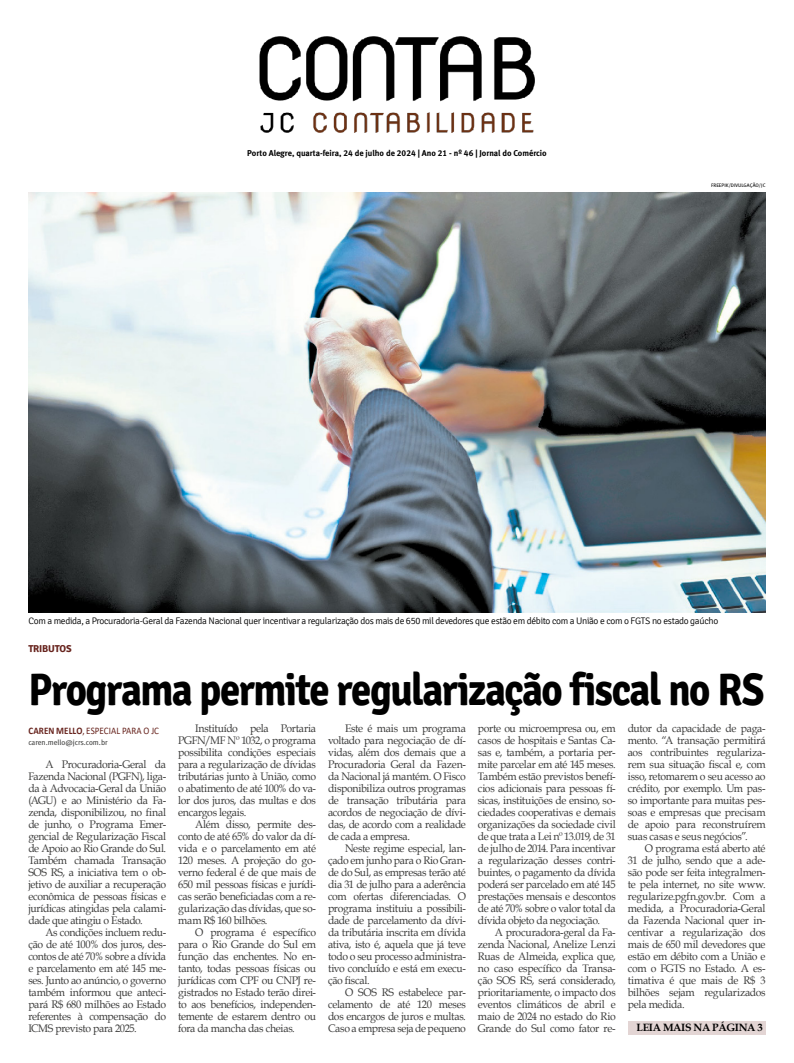
<style>
.page{position:relative;width:794px;height:1063px;background:#fff}
.page>*{position:absolute;margin:0;border:0;box-sizing:border-box;transform-origin:0 0}
.Abre{font:700 45.6px "Signika";letter-spacing:-.04em;color:#000;scale:.89 1}
.TEXTO{font:11px/12px "Book Antiqua";letter-spacing:-.03em;color:#3c3c3b;text-align:justify;scale:.95 1}
.Página_capa{font:700 10.6px "Book Antiqua";letter-spacing:-.03em;color:#000}
.Assinatura{font:10px "Calibri";letter-spacing:.01em;color:#67231d;scale:.9 1}
.CARTOLA{font:700 10px "Signika";letter-spacing:-.02em;color:#67231d}
.Legenda{font:300 9.5px "Signika";letter-spacing:-.03em;color:#000}
.t1{font:8.5px "Meta Bold LF";color:#000}
.E-mail{font:7.7px "Meta Cond Book LF";color:#3c3c3b;scale:1.11 1}
.Crédito{font:5px "Meta Book Caps";color:#000}
.s1{font-weight:700}
</style>
<div class="page">
<img style="left:259px;top:36px;width:275px;height:96px">
<img style="left:28px;top:192px;width:737px;height:420px">
<div style="left:628px;top:1021px;width:137px;height:14px;background:#e3d5d4"></div>
<p class="t1" style="left:247px;top:148px;width:301px">Porto Alegre, quarta-feira, 24 de julho de 2024 | Ano 21 - nº 46 | Jornal do Comércio</p>
<p class="Crédito" style="left:711px;top:182px;width:56px">FREEPIK/DIVULGAÇÃO/JC</p>
<p class="Legenda" style="left:28px;top:616px;width:691px">Com a medida, a Procuradoria-Geral da Fazenda Nacional quer incentivar a regularização dos mais de 650 mil devedores que estão em débito com a União e com o FGTS no estado gaúcho</p>
<p class="CARTOLA" style="left:28px;top:642px;width:45px">TRIBUTOS</p>
<p class="Abre" style="left:28px;top:663px;width:828px">Programa permite regularização fiscal no RS</p>
<p class="Assinatura" style="left:29px;top:724px;width:147px"><span class="s1">CAREN MELLO</span>, ESPECIAL PARA O JC</p>
<p class="E-mail" style="left:28px;top:737px;width:73px">caren.mello@jcrs.com.br</p>
<p class="TEXTO" style="left:28px;top:758px;width:147px;text-indent:17px">A Procuradoria-Geral da Fazenda Nacional (PGFN), liga&shy;da à Advocacia-Geral da União (AGU) e ao Ministério da Fa&shy;zenda, disponibilizou, no final de junho, o Programa Emer&shy;gencial de Regularização Fiscal de Apoio ao Rio Grande do Sul.<br>Também chamada Transação SOS RS, a iniciativa tem o ob&shy;jetivo de auxiliar a recuperação econômica de pessoas físicas e jurídicas atingidas pela calami&shy;dade que atingiu o Estado.</p>
<p class="TEXTO" style="left:28px;top:926px;width:147px;text-indent:17px">As condições incluem redu&shy;ção de até 100% dos juros, des&shy;contos de até 70% sobre a dívida e parcelamento em até 145 me&shy;ses. Junto ao anúncio, o governo também informou que anteci&shy;pará R$ 680 milhões ao Estado referentes à compensação do ICMS previsto para 2025.</p>
<p class="TEXTO" style="left:178px;top:722px;width:147px;text-indent:17px">Instituído pela Portaria PGFN/MF Nº 1032, o programa possibilita condições especiais para a regularização de dívidas tributárias junto à União, como o abatimento de até 100% do va&shy;lor dos juros, das multas e dos encargos legais.</p>
<p class="TEXTO" style="left:178px;top:818px;width:147px;text-indent:17px">Além disso, permite des&shy;conto de até 65% do valor da dí&shy;vida e o parcelamento em até 120 meses. A projeção do go&shy;verno federal é de que mais de 650 mil pessoas físicas e jurídi&shy;cas serão beneficiadas com a re&shy;gularização das dívidas, que so&shy;mam R$ 160 bilhões.</p>
<p class="TEXTO" style="left:178px;top:926px;width:147px;text-indent:17px">O programa é específico para o Rio Grande do Sul em função das enchentes. No en&shy;tanto, todas pessoas físicas ou jurídicas com CPF ou CNPJ re&shy;gistrados no Estado terão direi&shy;to aos benefícios, independen&shy;temente de estarem dentro ou fora da mancha das cheias.</p>
<p class="TEXTO" style="left:328px;top:722px;width:147px;text-indent:17px">Este é mais um programa voltado para negociação de dí&shy;vidas, além dos demais que a Procuradoria Geral da Fazen&shy;da Nacional já mantém. O Fisco disponibiliza outros programas de transação tributária para acordos de negociação de dívi&shy;das, de acordo com a realidade de cada a empresa.</p>
<p class="TEXTO" style="left:328px;top:842px;width:147px;text-indent:17px">Neste regime especial, lan&shy;çado em junho para o Rio Gran&shy;de do Sul, as empresas terão até dia 31 de julho para a aderência com ofertas diferenciadas. O programa instituiu a possibili&shy;dade de parcelamento da dívi&shy;da tributária inscrita em dívida ativa, isto é, aquela que já teve todo o seu processo administra&shy;tivo concluído e está em execu&shy;ção fiscal.</p>
<p class="TEXTO" style="left:328px;top:986px;width:147px;text-indent:17px">O SOS RS estabelece par&shy;celamento de até 120 meses dos encargos de juros e multas.<br>Caso a empresa seja de pequeno</p>
<p class="TEXTO" style="left:478px;top:722px;width:147px">porte ou microempresa ou, em casos de hospitais e Santas Ca&shy;sas e, também, a portaria per&shy;mite parcelar em até 145 meses.<br>Também estão previstos benefí&shy;cios adicionais para pessoas fí&shy;sicas, instituições de ensino, so&shy;ciedades cooperativas e demais organizações da sociedade civil de que trata a Lei nº 13.019, de 31 de julho de 2014. Para incentivar a regularização desses contri&shy;buintes, o pagamento da dívida poderá ser parcelado em até 145 prestações mensais e descontos de até 70% sobre o valor total da dívida objeto da negociação.</p>
<p class="TEXTO" style="left:478px;top:926px;width:147px;text-indent:17px">A procuradora-geral da Fa&shy;zenda Nacional, Anelize Lenzi Ruas de Almeida, explica que, no caso específico da Transa&shy;ção SOS RS, será considerado, prioritariamente, o impacto dos eventos climáticos de abril e maio de 2024 no estado do Rio Grande do Sul como fator re-</p>
<p class="TEXTO" style="left:628px;top:722px;width:147px">dutor da capacidade de paga&shy;mento. “A transação permitirá aos contribuintes regulariza&shy;rem sua situação fiscal e, com isso, retomarem o seu acesso ao crédito, por exemplo. Um pas&shy;so importante para muitas pes&shy;soas e empresas que precisam de apoio para reconstruírem suas casas e seus negócios”.</p>
<p class="TEXTO" style="left:628px;top:842px;width:147px;text-indent:17px">O programa está aberto até 31 de julho, sendo que a ade&shy;são pode ser feita integralmen&shy;te pela internet, no site www. regularize.pgfn.gov.br. Com a medida, a Procuradoria-Geral da Fazenda Nacional quer in&shy;centivar a regularização dos mais de 650 mil devedores que estão em débito com a União e com o FGTS no Estado. A es&shy;timativa é que mais de R$ 3 bilhões sejam regularizados pela medida.</p>
<p class="Página_capa" style="left:636px;top:1020px;width:128px">LEIA MAIS NA PÁGINA 3</p>
</div>
